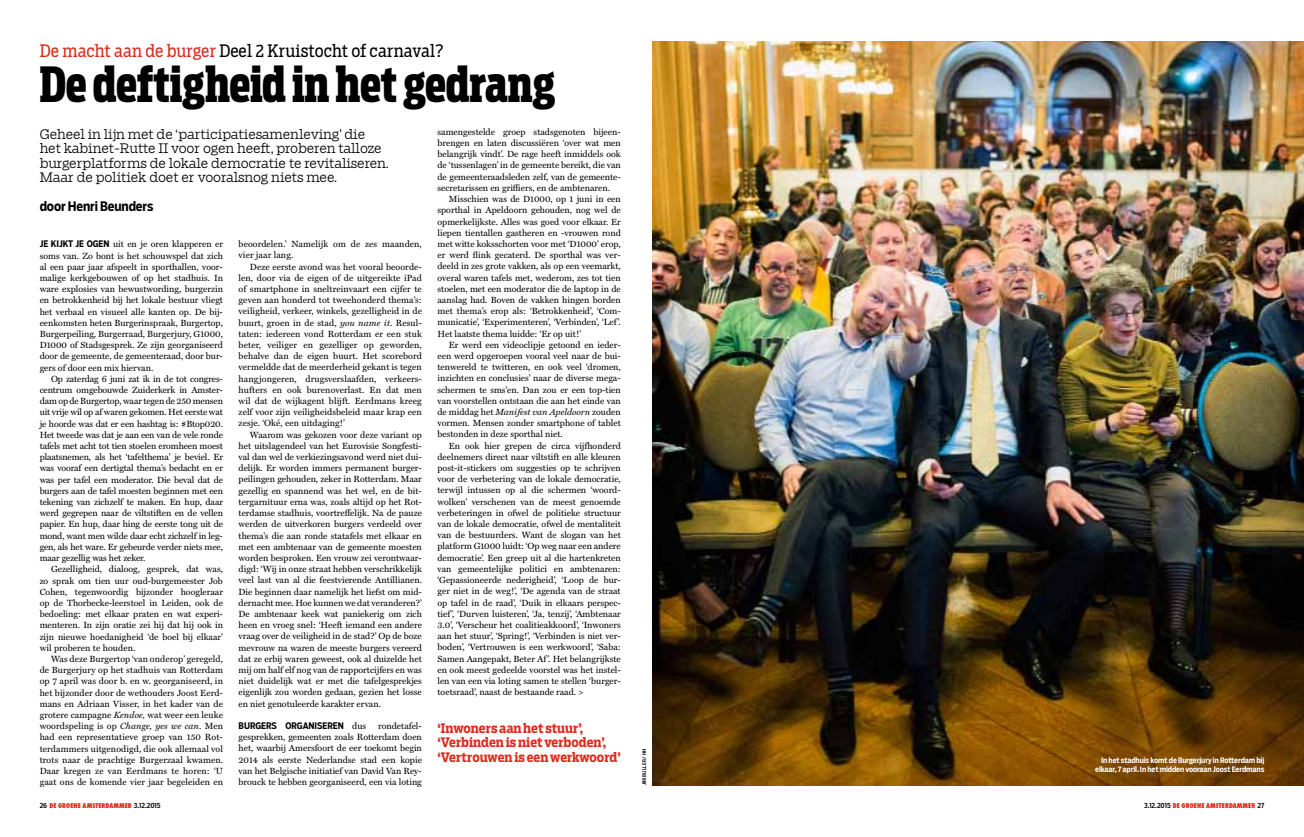
<style>
.page{position:relative;width:1304px;height:837px;background:#fff}
.page>*{position:absolute;margin:0;border:0;box-sizing:border-box;transform-origin:0 0}
.t1{font:700 expanded 48px "Boomer Serif Extra Cond";letter-spacing:-.01em;color:#000}
.t2{font:17px "Boomer Serif Cond";color:#000}
.t3{font:300 13px/14.5px "Boomer Serif";letter-spacing:-.01em;color:#000}
.t4{font:700 13px/14.5px "Boomer Serif Cond";color:#dd2a1b}
.t5{font:700 13px "Salvo Sans Cond";letter-spacing:-.01em;color:#000}
.t6{font:9px/11.2px "Miller Text";color:#000;text-align:justify}
.t7{font:700 9px "Salvo Sans Cond";color:#000}
.t8{font:700 7.5px/9px "Salvo Sans Cond";letter-spacing:-.01em;color:#fff;text-align:right}
.t9{font:800 condensed 6.5px "Futura";letter-spacing:.01em;color:#dd2a1b}
.t10{font:500 5px "Salvo Sans Cond";letter-spacing:.02em;color:#000}
.s1{color:#dd2a1b}
.s2{font-family:"Salvo Sans Cond";font-weight:700}
.s3{font-style:italic}
.s4{font-family:"Miller Text";font-weight:400}
.s5{font-family:"Salvo Sans Cond";font-weight:500;font-stretch:normal;font-size:7px;color:#000}
</style>
<div class="page">
<img style="left:652px;top:42px;width:652px;height:743px">
<h2 class="t2" style="left:40px;top:41px;width:406px"><span class="s1">De macht aan de burger</span> Deel 2 Kruistocht of carnaval?</h2>
<h1 class="t1" style="left:40px;top:55px;width:517px">De deftigheid in het gedrang</h1>
<h3 class="t3" style="left:40px;top:126px;width:351px">Geheel in lijn met de ‘participatiesamenleving’ die het kabinet-Rutte II voor ogen heeft, proberen talloze burgerplatforms de lokale democratie te revitaliseren.<br>Maar de politiek doet er vooralsnog niets mee.</h3>
<h3 class="t5" style="left:40px;top:197px;width:115px">door Henri Beunders</h3>
<p class="t6" style="left:40px;top:239px;width:185px"><span class="s2">Je kij kt j e ogen</span> uit en je oren klapperen er soms van. Zo bont is het schouwspel dat zich al een paar jaar afspeelt in sporthallen, voor&shy;malige kerkgebouwen of op het stadhuis. In ware explosies van bewustwording, burgerzin en betrokkenheid bij het lokale bestuur vliegt het verbaal en visueel alle kanten op. De bij&shy;eenkomsten heten Burgerinspraak, Burgertop, Burgerpeiling, Burgerraad, Burgerjury, G1000, D1000 of Stadsgesprek. Ze zijn georganiseerd door de gemeente, de gemeenteraad, door bur&shy;gers of door een mix hiervan.</p>
<p class="t6" style="left:40px;top:373px;width:185px;text-indent:11px">Op zaterdag 6 juni zat ik in de tot congres&shy;centrum omgebouwde Zuiderkerk in Amster&shy;dam op de Burgertop, waar tegen de 250 mensen uit vrije wil op af waren gekomen. Het eerste wat je hoorde was dat er een hashtag is: #Btop020.<br>Het tweede was dat je aan een van de vele ronde tafels met acht tot tien stoelen eromheen moest plaatsnemen, als het ‘tafelthema’ je beviel. Er was vooraf een dertigtal thema’s bedacht en er was per tafel een moderator. Die beval dat de burgers aan de tafel moesten beginnen met een tekening van zichzelf te maken. En hup, daar werd gegrepen naar de viltstiften en de vellen papier. En hup, daar hing de eerste tong uit de mond, want men wilde daar echt zichzelf in leg&shy;gen, als het ware. Er gebeurde verder niets mee, maar gezellig was het zeker.</p>
<p class="t6" style="left:40px;top:563px;width:185px;text-indent:11px">Gezelligheid, dialoog, gesprek, dat was, zo sprak om tien uur oud-burgemeester Job Cohen, tegenwoordig bijzonder hoogleraar op de Thorbecke-leerstoel in Leiden, ook de bedoeling: met elkaar praten en wat experi&shy;menteren. In zijn oratie zei hij dat hij ook in zijn nieuwe hoedanigheid ‘de boel bij elkaar’ wil proberen te houden.</p>
<p class="t6" style="left:40px;top:653px;width:185px;text-indent:11px">Was deze Burgertop ‘van onderop’ geregeld, de Burgerjury op het stadhuis van Rotterdam op 7 april was door b. en w. georganiseerd, in het bijzonder door de wethouders Joost Eerd&shy;mans en Adriaan Visser, in het kader van de grotere campagne <span class="s3">Kendoe,</span> wat weer een leuke woordspeling is op <span class="s3">Change, yes we can</span>. Men had een representatieve groep van 150 Rot&shy;terdammers uitgenodigd, die ook allemaal vol trots naar de prachtige Burgerzaal kwamen.<br>Daar kregen ze van Eerdmans te horen: ‘U gaat ons de komende vier jaar begeleiden en</p>
<p class="t6" style="left:239px;top:238px;width:185px">beoordelen.’ Namelijk om de zes maanden, vier jaar lang.</p>
<p class="t6" style="left:239px;top:261px;width:185px;text-indent:11px">Deze eerste avond was het vooral beoorde&shy;len, door via de eigen of de uitgereikte iPad of smartphone in sneltreinvaart een cijfer te geven aan honderd tot tweehonderd thema’s: veiligheid, verkeer, winkels, gezelligheid in de buurt, groen in de stad, <span class="s3">you name it</span>. Resul&shy;taten: iedereen vond Rotterdam er een stuk beter, veiliger en gezelliger op geworden, behalve dan de eigen buurt. Het scorebord vermeldde dat de meerderheid gekant is tegen hangjongeren, drugsverslaafden, verkeers&shy;hufters en ook burenoverlast. En dat men wil dat de wijkagent blijft. Eerdmans kreeg zelf voor zijn veiligheidsbeleid maar krap een zesje. ‘Oké, een uitdaging!’</p>
<p class="t6" style="left:239px;top:429px;width:185px;text-indent:11px">Waarom was gekozen voor deze variant op het uitslagendeel van het Eurovisie Songfesti&shy;val dan wel de verkiezingsavond werd niet dui&shy;delijk. Er worden immers permanent burger&shy;peilingen gehouden, zeker in Rotterdam. Maar gezellig en spannend was het wel, en de bit&shy;tergarnituur erna was, zoals altijd op het Rot&shy;terdamse stadhuis, voortreffelijk. Na de pauze werden de uitverkoren burgers verdeeld over thema’s die aan ronde statafels met elkaar en met een ambtenaar van de gemeente moesten worden besproken. Een vrouw zei verontwaar&shy;digd: ‘Wij in onze straat hebben verschrikkelijk veel last van al die feestvierende Antillianen.<br>Die beginnen daar namelijk het liefst om mid&shy;dernacht mee. Hoe kunnen we dat veranderen?’ De ambtenaar keek wat paniekerig om zich heen en vroeg snel: ‘Heeft iemand een andere vraag over de veiligheid in de stad?’ Op de boze mevrouw na waren de meeste burgers vereerd dat ze erbij waren geweest, ook al duizelde het mij om half elf nog van de rapportcijfers en was niet duidelijk wat er met die tafelgesprekjes eigenlijk zou worden gedaan, gezien het losse en niet genotuleerde karakter ervan.</p>
<p class="t7" style="left:239px;top:719px;width:129px">Burgers organiseren <span class="s4">dus</span></p>
<p class="t6" style="left:239px;top:720px;width:185px;text-indent:139px">rondetafel&shy;gesprekken, gemeenten zoals Rotterdam doen het, waarbij Amersfoort de eer toekomt begin 2014 als eerste Nederlandse stad een kopie van het Belgische initiatief van David Van Rey&shy;brouck te hebben georganiseerd, een via loting</p>
<p class="t6" style="left:437px;top:126px;width:185px">samengestelde groep stadsgenoten bijeen&shy;brengen en laten discussiëren ‘over wat men belangrijk vindt’. De rage heeft inmiddels ook de ‘tussenlagen’ in de gemeente bereikt, die van de gemeenteraadsleden zelf, van de gemeente&shy;secretarissen en griffiers, en de ambtenaren.</p>
<p class="t6" style="left:437px;top:193px;width:185px;text-indent:11px">Misschien was de D1000, op 1 juni in een sporthal in Apeldoorn gehouden, nog wel de opmerkelijkste. Alles was goed voor elkaar. Er liepen tientallen gastheren en -vrouwen rond met witte koksschorten voor met ‘D1000’ erop, er werd flink gecaterd. De sporthal was ver&shy;deeld in zes grote vakken, als op een veemarkt, overal waren tafels met, wederom, zes tot tien stoelen, met een moderator die de laptop in de aanslag had. Boven de vakken hingen borden met thema’s erop als: ‘Betrokkenheid’, ‘Com&shy;municatie’, ‘Experimenteren’, ‘Verbinden’, ‘Lef ’.<br>Het laatste thema luidde: ‘Er op uit!’</p>
<p class="t6" style="left:437px;top:339px;width:185px;text-indent:11px">Er werd een videoclipje getoond en ieder&shy;een werd opgeroepen vooral veel naar de bui&shy;tenwereld te twitteren, en ook veel ‘dromen, inzichten en conclusies’ naar de diverse mega&shy;schermen te sms’en. Dan zou er een top-tien van voorstellen ontstaan die aan het einde van de middag het <span class="s3">Manifest van Apeldoorn</span> zouden vormen. Mensen zonder smartphone of tablet bestonden in deze sporthal niet.</p>
<p class="t6" style="left:437px;top:440px;width:185px;text-indent:11px">En ook hier grepen de circa vijfhonderd deelnemers direct naar viltstift en alle kleuren post-it-stickers om suggesties op te schrijven voor de verbetering van de lokale democratie, terwijl intussen op al die schermen ‘woord&shy;wolken’ verschenen van de meest genoemde verbeteringen in ofwel de politieke structuur van de lokale democratie, ofwel de mentaliteit van de bestuurders. Want de slogan van het platform G1000 luidt: ‘Op weg naar een andere democratie’. Een greep uit al die hartenkreten van gemeentelijke politici en ambtenaren: ‘Gepassioneerde nederigheid’, ‘Loop de bur&shy;ger niet in de weg!’, ‘De agenda van de straat op tafel in de raad’, ‘Duik in elkaars perspec&shy;tief ’, ‘Durven luisteren’, ‘Ja, tenzij’, ‘Ambtenaar 3.0’, ‘Verscheur het coalitieakkoord’, ‘Inwoners aan het stuur’, ‘Spring!’, ‘Verbinden is niet ver&shy;boden’, ‘Vertrouwen is een werkwoord’, ‘Saba:<br>Samen Aangepakt, Beter Af ’. Het belangrijkste en ook meest gedeelde voorstel was het instel&shy;len van een via loting samen te stellen ‘burger&shy;toetsraad’, naast de bestaande raad. &gt;</p>
<h3 class="t4" style="left:437px;top:720px;width:185px">‘Inwoners aan het stuur’, ‘Verbinden is niet verboden’, ‘Vertrouwen is een werkwoord’</h3>
<p class="t10" style="left:641px;top:785px;width:38px;rotate:-90deg">Jiri Buller / HH</p>
<p class="t8" style="left:1095px;top:755px;width:171px">In het stadhuis komt de Burgerjury in Rotterdam bij elkaar, 7 april. In het midden vooraan Joost Eerdmans</p>
<p class="t9" style="left:40px;top:800px;width:122px"><span class="s5">26</span> DE GROENE AMSTERDAMMER <span class="s5">3.12.2015</span></p>
<p class="t9" style="left:1144px;top:800px;width:122px"><span class="s5">3.12.2015</span> DE GROENE AMSTERDAMMER <span class="s5">27</span></p>
</div>
